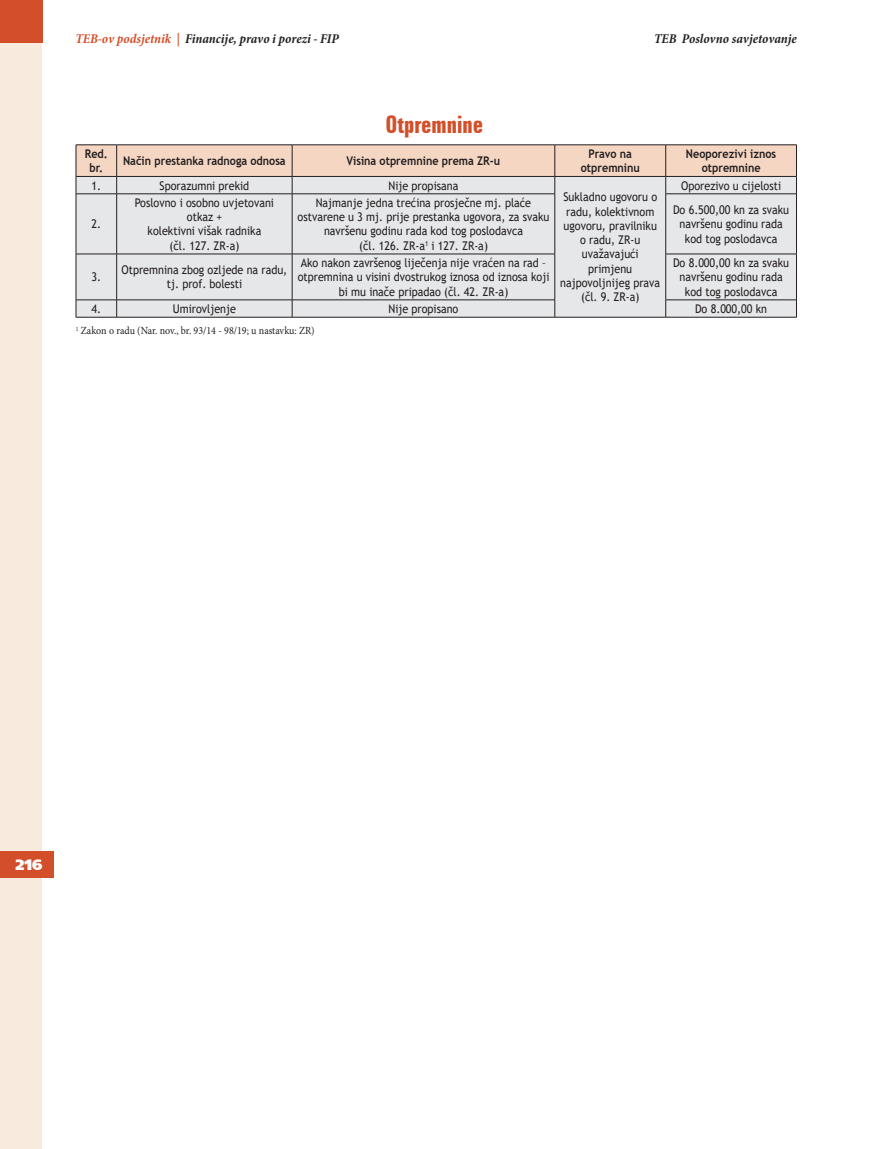
<style>
.page{position:relative;width:872px;height:1149px;background:#fff}
.page>*{position:absolute;margin:0;border:0;box-sizing:border-box;transform-origin:0 0}
.t1{font:700 extra-condensed 24px "Zurich BT";color:#d34f29}
.t2{font:900 15px "W Frutiger Ultra";color:#fff}
.t3{font:italic 700 condensed 13.5px "Minion Pro";color:#231f20}
.t4{font:12px/14.2px "Trebuchet MS";color:#231f20;text-align:center;scale:.9 1}
.t5{font:700 12px/14.2px "Trebuchet MS";color:#231f20;text-align:center;scale:.9 1}
.t6{font:10.8px "Minion Pro";letter-spacing:-.005em;color:#231f20;scale:.92 1}
.s1{color:#d34f29}
</style>
<div class="page">
<div style="left:0;top:0;width:43px;height:1148px;background:#f9eade"></div>
<div style="left:0;top:850px;width:54px;height:27px;background:#d34f29"></div>
<div style="left:0;top:0;width:43px;height:43px;background:#d34f29"></div>
<div style="left:77px;top:193px;width:719px;height:124px;background:#e6e7e9"></div>
<hr style="left:76px;top:144px;width:41px;height:1px;background:#231f20">
<hr style="left:117px;top:144px;width:175px;height:1px;background:#231f20">
<hr style="left:292px;top:144px;width:263px;height:1px;background:#231f20">
<hr style="left:555px;top:144px;width:110px;height:1px;background:#231f20">
<hr style="left:665px;top:144px;width:131px;height:1px;background:#231f20">
<hr style="left:555px;top:317px;width:110px;height:1px;background:#231f20">
<svg style="left:76px;top:145px;width:721px;height:48px"></svg>
<hr style="left:76px;top:193px;width:41px;height:1px;background:#231f20">
<hr style="left:76px;top:194px;width:1px;height:60px;background:#231f20">
<hr style="left:117px;top:193px;width:175px;height:1px;background:#231f20">
<hr style="left:116px;top:194px;width:1px;height:60px;background:#231f20">
<hr style="left:292px;top:193px;width:263px;height:1px;background:#231f20">
<hr style="left:292px;top:194px;width:1px;height:60px;background:#231f20">
<hr style="left:554px;top:194px;width:1px;height:60px;background:#231f20">
<hr style="left:665px;top:193px;width:131px;height:1px;background:#231f20">
<hr style="left:665px;top:194px;width:1px;height:60px;background:#231f20">
<hr style="left:796px;top:194px;width:1px;height:60px;background:#231f20">
<hr style="left:76px;top:254px;width:41px;height:1px;background:#231f20">
<hr style="left:76px;top:254px;width:1px;height:45px;background:#231f20">
<hr style="left:117px;top:254px;width:175px;height:1px;background:#231f20">
<hr style="left:116px;top:254px;width:1px;height:45px;background:#231f20">
<hr style="left:292px;top:254px;width:263px;height:1px;background:#231f20">
<hr style="left:292px;top:254px;width:1px;height:45px;background:#231f20">
<hr style="left:554px;top:254px;width:1px;height:45px;background:#231f20">
<hr style="left:665px;top:254px;width:131px;height:1px;background:#231f20">
<hr style="left:665px;top:254px;width:1px;height:45px;background:#231f20">
<hr style="left:796px;top:254px;width:1px;height:45px;background:#231f20">
<hr style="left:76px;top:299px;width:41px;height:1px;background:#231f20">
<svg style="left:76px;top:300px;width:1px;height:17px"></svg>
<hr style="left:117px;top:299px;width:175px;height:1px;background:#231f20">
<svg style="left:116px;top:300px;width:1px;height:17px"></svg>
<hr style="left:292px;top:299px;width:263px;height:1px;background:#231f20">
<svg style="left:292px;top:300px;width:1px;height:17px"></svg>
<svg style="left:554px;top:300px;width:1px;height:17px"></svg>
<hr style="left:76px;top:317px;width:41px;height:1px;background:#231f20">
<hr style="left:117px;top:317px;width:175px;height:1px;background:#231f20">
<hr style="left:292px;top:317px;width:263px;height:1px;background:#231f20">
<hr style="left:665px;top:299px;width:131px;height:1px;background:#231f20">
<svg style="left:665px;top:300px;width:1px;height:17px"></svg>
<svg style="left:796px;top:300px;width:1px;height:17px"></svg>
<hr style="left:665px;top:317px;width:131px;height:1px;background:#231f20">
<p class="t3" style="left:75px;top:29px;width:265px"><span class="s1">TEB-ov podsjetnik |</span> Financije, pravo i porezi - FIP</p>
<p class="t3" style="left:654px;top:29px;width:144px">TEB Poslovno savjetovanje</p>
<h1 class="t1" style="left:385px;top:111px;width:99px">Otpremnine</h1>
<p class="t5" style="left:85px;top:146px;width:27px">Red. br.</p>
<p class="t5" style="left:123px;top:154px;width:182px">Način prestanka radnoga odnosa</p>
<p class="t5" style="left:347px;top:154px;width:172px">Visina otpremnine prema ZR-u</p>
<p class="t5" style="left:581px;top:146px;width:67px">Pravo na otpremninu</p>
<p class="t5" style="left:686px;top:146px;width:102px">Neoporezivi iznos otpremnine</p>
<p class="t4" style="left:91px;top:178px;width:12px">1.</p>
<p class="t4" style="left:159px;top:178px;width:101px">Sporazumni prekid</p>
<p class="t4" style="left:388px;top:178px;width:79px">Nije propisana</p>
<p class="t4" style="left:560px;top:190px;width:113px">Sukladno ugovoru o radu, kolektivnom ugovoru, pravilniku o radu, ZR-u uvažavajući primjenu najpovoljnijeg prava (čl. 9. ZR-a)</p>
<p class="t4" style="left:681px;top:178px;width:112px">Oporezivo u cijelosti</p>
<p class="t4" style="left:135px;top:195px;width:156px">Poslovno i osobno uvjetovani otkaz +<br>kolektivni višak radnika<br>(čl. 127. ZR-a)</p>
<p class="t4" style="left:297px;top:195px;width:281px">Najmanje jedna trećina prosječne mj. plaće ostvarene u 3 mj. prije prestanka ugovora, za svaku navršenu godinu rada kod tog poslodavca<br>(čl. 126. ZR-a<sup>1</sup> i 127. ZR-a)</p>
<p class="t4" style="left:673px;top:202px;width:131px">Do 6.500,00 kn za svaku navršenu godinu rada kod tog poslodavca</p>
<p class="t4" style="left:91px;top:217px;width:12px">2.</p>
<p class="t4" style="left:91px;top:270px;width:12px">3.</p>
<p class="t4" style="left:121px;top:262px;width:186px">Otpremnina zbog ozljede na radu, tj. prof. bolesti</p>
<p class="t4" style="left:298px;top:255px;width:281px">Ako nakon završenog liječenja nije vraćen na rad – otpremnina u visini dvostrukog iznosa od iznosa koji bi mu inače pripadao (čl. 42. ZR-a)</p>
<p class="t4" style="left:673px;top:255px;width:131px">Do 8.000,00 kn za svaku navršenu godinu rada kod tog poslodavca</p>
<p class="t4" style="left:91px;top:301px;width:12px">4.</p>
<p class="t4" style="left:173px;top:301px;width:72px">Umirovljenje</p>
<p class="t4" style="left:388px;top:301px;width:79px">Nije propisano</p>
<p class="t4" style="left:695px;top:301px;width:82px">Do 8.000,00 kn</p>
<p class="t6" style="left:76px;top:323px;width:261px"><sup>1</sup> Zakon o radu (Nar. nov., br. 93/14 - 98/19; u nastavku: ZR)</p>
<p class="t2" style="left:16px;top:855px;width:28px">216</p>
</div>
